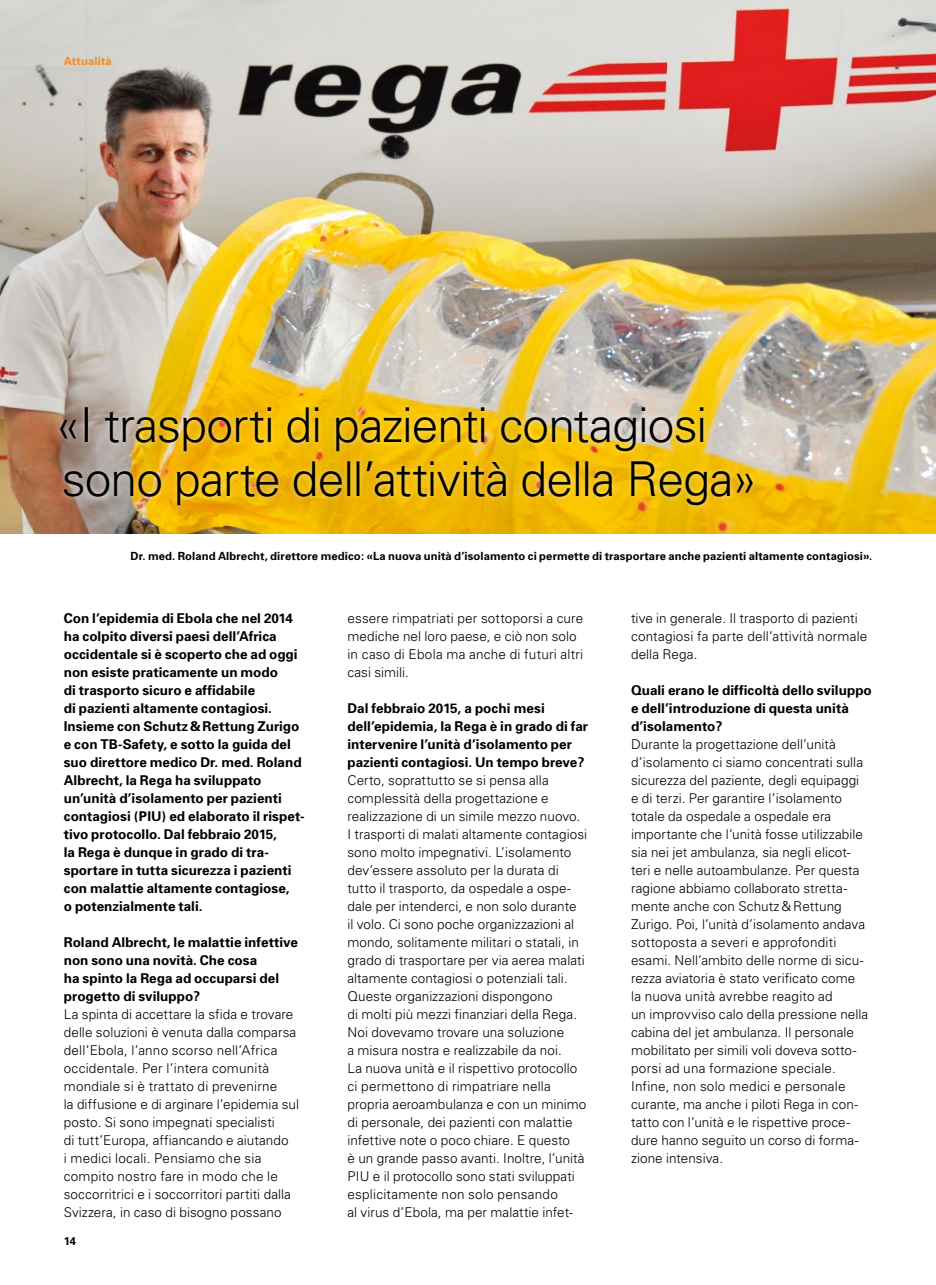
<style>
.page{position:relative;width:936px;height:1285px;background:#fff}
.page>*{position:absolute;margin:0;border:0;box-sizing:border-box;transform-origin:0 0}
.t1{font:300 48px/54px "Univers";letter-spacing:-.02em;color:#000}
.t2{font:300 13.5px/18px "Univers";letter-spacing:.005em;color:#000}
.t3{font:700 13.5px/18px "Univers";color:#000}
.t4{font:700 11.25px "Univers";letter-spacing:.01em;color:#000}
.t5{font:700 11.25px "Univers";letter-spacing:.01em;color:#f08b27}
.s1{font-weight:700}
</style>
<div class="page">
<img style="left:0;top:0;width:935px;height:533px">
<div style="left:55px;top:402px;width:702px;height:108px;background:#fff;opacity:.5"></div>
<p class="t5" style="left:64px;top:54px;width:50px">Attualità</p>
<h3 class="t1" style="left:55px;top:398px;width:704px">«I trasporti di pazienti contagiosi sono parte dell’attività della Rega»</h3>
<p class="t4" style="left:130px;top:549px;width:743px">Dr. med. Roland Albrecht, direttore medico: «La nuova unità d’isolamento ci permette di trasportare anche pazienti altamente contagiosi».</p>
<p class="t3" style="left:64px;top:609px;width:241px">Con l’epidemia di Ebola che nel 2014 ha colpito diversi paesi dell’Africa occidentale si è scoperto che ad oggi non esiste praticamente un modo<br>di trasporto sicuro e affidabile<br>di pazienti altamente contagiosi.<br>Insieme con Schutz&amp;Rettung Zurigo e con TB-Safety, e sotto la guida del suo direttore medico Dr. med. Roland Albrecht, la Rega ha sviluppato un’unità d’isolamento per pazienti contagiosi (PIU) ed elaborato il rispet&shy;tivo protocollo. Dal febbraio 2015,<br>la Rega è dunque in grado di tra&shy;sportare in tutta sicurezza i pazienti con malattie altamente contagiose,<br>o potenzialmente tali.</p>
<p class="t2" style="left:64px;top:933px;width:237px"><span class="s1">Roland Albrecht, le malattie infettive non sono una novità. Che cosa<br>ha spinto la Rega ad occuparsi del progetto di sviluppo?<br></span>La spinta di accettare la sfida e trovare delle soluzioni è venuta dalla comparsa dell’Ebola, l’anno scorso nell’Africa occidentale. Per l’intera comunità mondiale si è trattato di prevenirne<br>la diffusione e di arginare l’epidemia sul posto. Si sono impegnati specialisti<br>di tutt’Europa, affiancando e aiutando<br>i medici locali. Pensiamo che sia compito nostro fare in modo che le soccorritrici e i soccorritori partiti dalla Svizzera, in caso di bisogno possano</p>
<p class="t4" style="left:64px;top:1233px;width:14px">14</p>
<p class="t2" style="left:347px;top:609px;width:237px">essere rimpatriati per sottoporsi a cure mediche nel loro paese, e ciò non solo in caso di Ebola ma anche di futuri altri casi simili.</p>
<p class="t2" style="left:347px;top:699px;width:242px"><span class="s1">Dal febbraio 2015, a pochi mesi dell’epidemia, la Rega è in grado di far intervenire l’unità d’isolamento per pazienti contagiosi. Un tempo breve?<br></span>Certo, soprattutto se si pensa alla complessità della progettazione e realizzazione di un simile mezzo nuovo.<br>I trasporti di malati altamente contagiosi sono molto impegnativi. L’isolamento dev’essere assoluto per la durata di tutto il trasporto, da ospedale a ospe&shy;dale per intenderci, e non solo durante<br>il volo. Ci sono poche organizzazioni al mondo, solitamente militari o statali, in grado di trasportare per via aerea malati altamente contagiosi o potenziali tali.<br>Queste organizzazioni dispongono<br>di molti più mezzi finanziari della Rega.<br>Noi dovevamo trovare una soluzione<br>a misura nostra e realizzabile da noi.<br>La nuova unità e il rispettivo protocollo ci permettono di rimpatriare nella propria aeroambulanza e con un minimo di personale, dei pazienti con malattie infettive note o poco chiare. E questo<br>è un grande passo avanti. Inoltre, l’unità PIU e il protocollo sono stati sviluppati esplicitamente non solo pensando<br>al virus d’Ebola, ma per malattie infet-</p>
<p class="t2" style="left:631px;top:609px;width:238px">tive in generale. Il trasporto di pazienti contagiosi fa parte dell’attività normale della Rega.</p>
<p class="t2" style="left:631px;top:681px;width:242px"><span class="s1">Quali erano le difficoltà dello sviluppo e dell’introduzione di questa unità d’isolamento?<br></span>Durante la progettazione dell’unità d’isolamento ci siamo concentrati sulla sicurezza del paziente, degli equipaggi<br>e di terzi. Per garantire l’isolamento totale da ospedale a ospedale era importante che l’unità fosse utilizzabile sia nei jet ambulanza, sia negli elicot&shy;teri e nelle autoambulanze. Per questa ragione abbiamo collaborato stretta&shy;mente anche con Schutz &amp; Rettung Zurigo. Poi, l’unità d’isolamento andava sottoposta a severi e approfonditi esami. Nell’ambito delle norme di sicu&shy;rezza aviatoria è stato verificato come<br>la nuova unità avrebbe reagito ad<br>un improvviso calo della pressione nella cabina del jet ambulanza. Il personale mobilitato per simili voli doveva sotto&shy;porsi ad una formazione speciale.<br>Infine, non solo medici e personale curante, ma anche i piloti Rega in con&shy;tatto con l’unità e le rispettive proce&shy;dure hanno seguito un corso di forma&shy;zione intensiva.</p>
</div>
